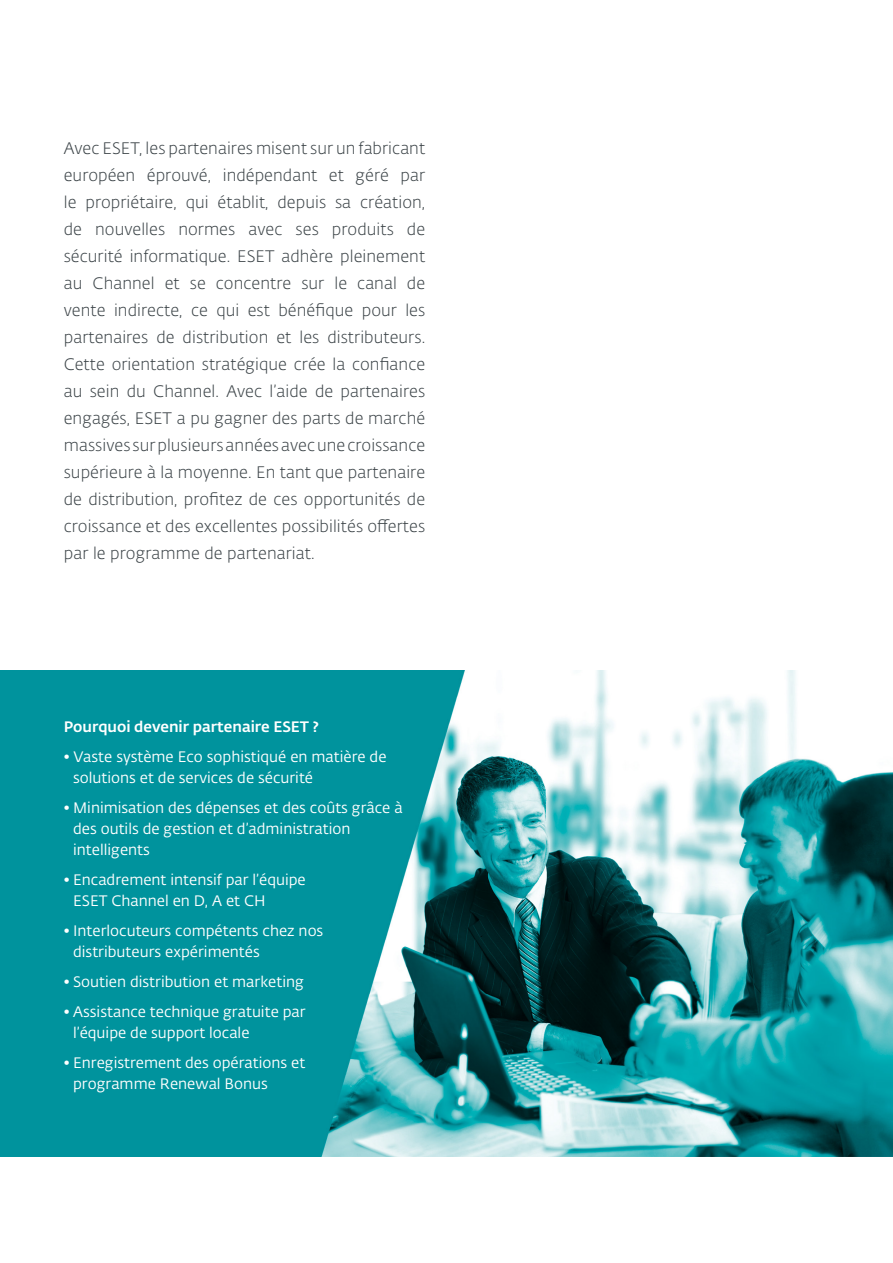
<style>
.page{position:relative;width:893px;height:1263px;background:#fff}
.page>*{position:absolute;margin:0;border:0;box-sizing:border-box;transform-origin:0 0}
.t1{font:16.5px/27px "Fedra Sans Alt Pro Light LF";letter-spacing:.005em;color:#3b4347;text-align:justify}
.t2{font:15px/21px "Fedra Sans Alt Pro Book LF";color:#fff}
.t3{font:15px "Fedra Sans Alt Pro Med LF";color:#fff}
</style>
<div class="page">
<img style="left:0;top:670px;width:893px;height:486px">
<p class="t1" style="left:64px;top:134px;width:363px">Avec ESET, les partenaires misent sur un fabricant européen éprouvé, indépendant et géré par le propriétaire, qui établit, depuis sa création, de nouvelles normes avec ses produits de sécurité informatique. ESET adhère pleinement au Channel et se concentre sur le canal de vente indirecte, ce qui est bénéfique pour les partenaires de distribution et les distributeurs.<br>Cette orientation stratégique crée la confiance au sein du Channel. Avec l’aide de partenaires engagés, ESET a pu gagner des parts de marché massives sur plusieurs années avec une croissance supérieure à la moyenne. En tant que partenaire de distribution, profitez de ces opportunités de croissance et des excellentes possibilités offertes par le programme de partenariat.</p>
<p class="t3" style="left:64px;top:715px;width:256px">Pourquoi devenir partenaire ESET ?</p>
<p class="t2" style="left:73px;top:745px;width:315px;text-indent:-9px">• Vaste système Eco sophistiqué en matière de solutions et de services de sécurité</p>
<p class="t2" style="left:73px;top:796px;width:331px;text-indent:-9px">• Minimisation des dépenses et des coûts grâce à des outils de gestion et d’administration intelligents</p>
<p class="t2" style="left:73px;top:868px;width:234px;text-indent:-9px">• Encadrement intensif par l’équipe<br>ESET Channel en D, A et CH</p>
<p class="t2" style="left:73px;top:919px;width:252px;text-indent:-9px">• Interlocuteurs compétents chez nos distributeurs expérimentés</p>
<p class="t2" style="left:64px;top:970px;width:242px">• Soutien distribution et marketing</p>
<p class="t2" style="left:73px;top:1000px;width:234px;text-indent:-9px">• Assistance technique gratuite par l’équipe de support locale</p>
<p class="t2" style="left:73px;top:1051px;width:234px;text-indent:-9px">• Enregistrement des opérations et programme Renewal Bonus</p>
</div>
